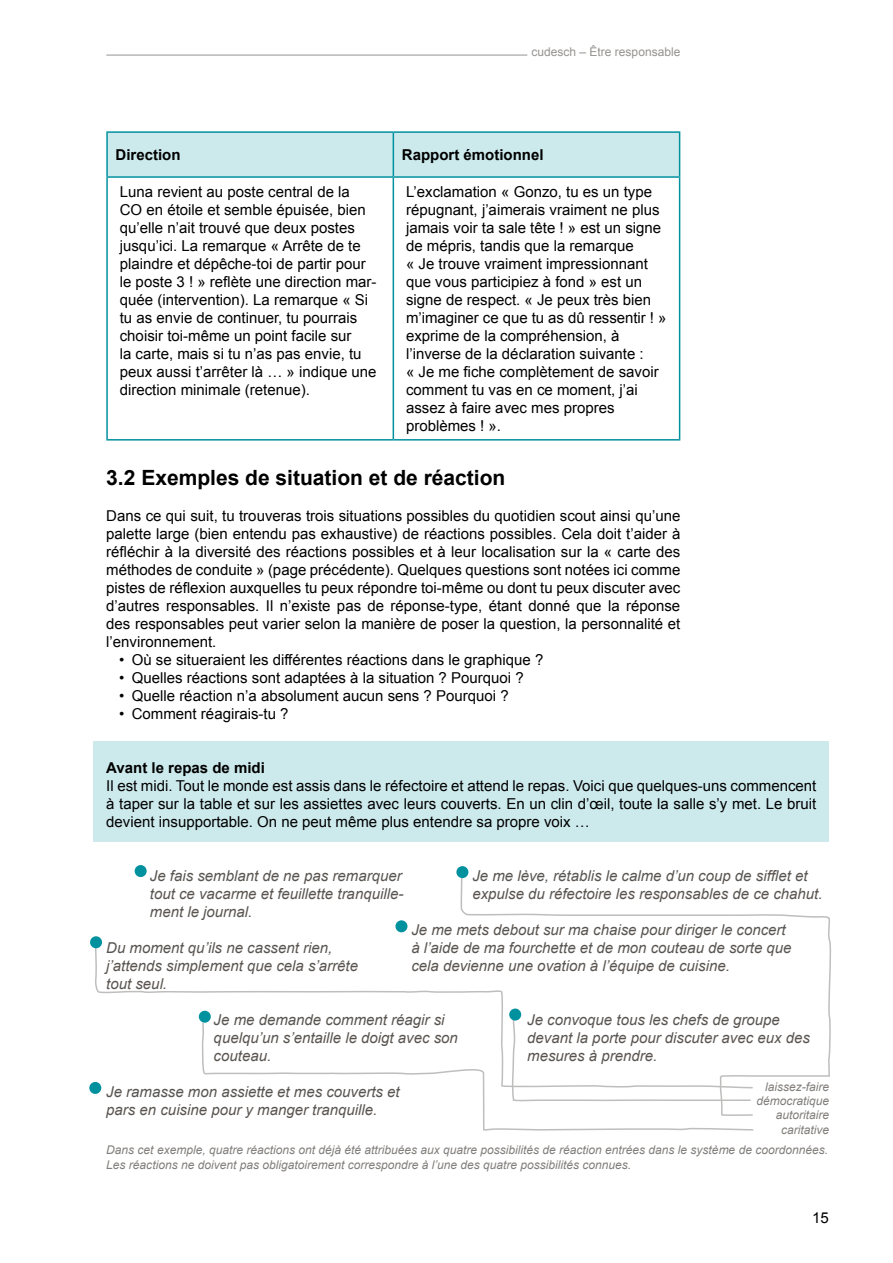
<style>
.page{position:relative;width:893px;height:1263px;background:#fff}
.page>*{position:absolute;margin:0;border:0;box-sizing:border-box;transform-origin:0 0}
.t1{font:700 21px "Arial";color:#000}
.t2{font:15px/18px "Arial";color:#000;text-align:justify}
.t3{font:italic 15px/18px "Arial";color:#59544f}
.t4{font:700 15px "Arial";color:#000}
.t5{font:italic 12px/14.4px "Arial";color:#817e7b;text-align:right}
.t6{font:12px "Arial";color:#959391}
</style>
<div class="page">
<hr style="left:106px;top:55px;width:421px;height:1px;background:#959391">
<div style="left:94px;top:741px;width:735px;height:100px;background:#cce9ec"></div>
<div style="left:108px;top:133px;width:571px;height:43px;background:#cce9ec"></div>
<hr style="left:106px;top:131px;width:287px;height:2px;background:#00919f">
<hr style="left:106px;top:133px;width:2px;height:43px;background:#00919f">
<hr style="left:393px;top:131px;width:287px;height:2px;background:#00919f">
<hr style="left:393px;top:133px;width:1px;height:43px;background:#00919f">
<hr style="left:679px;top:133px;width:1px;height:43px;background:#00919f">
<hr style="left:106px;top:176px;width:287px;height:2px;background:#00919f">
<hr style="left:106px;top:178px;width:2px;height:261px;background:#00919f">
<hr style="left:393px;top:176px;width:287px;height:2px;background:#00919f">
<hr style="left:393px;top:178px;width:1px;height:261px;background:#00919f">
<hr style="left:679px;top:178px;width:1px;height:261px;background:#00919f">
<hr style="left:106px;top:439px;width:287px;height:2px;background:#00919f">
<hr style="left:393px;top:439px;width:287px;height:2px;background:#00919f">
<div style="left:135px;top:865px;width:12px;height:12px;background:#00919f;border-radius:50%"></div>
<div style="left:395px;top:920px;width:12px;height:12px;background:#00919f;border-radius:50%"></div>
<div style="left:89px;top:1082px;width:12px;height:12px;background:#00919f;border-radius:50%"></div>
<svg style="left:94px;top:944px;width:367px;height:145px"></svg>
<div style="left:90px;top:936px;width:12px;height:12px;background:#00919f;border-radius:50%"></div>
<svg style="left:201px;top:1021px;width:553px;height:110px"></svg>
<div style="left:199px;top:1011px;width:12px;height:12px;background:#00919f;border-radius:50%"></div>
<svg style="left:461px;top:871px;width:370px;height:245px"></svg>
<div style="left:456px;top:866px;width:12px;height:12px;background:#00919f;border-radius:50%"></div>
<p class="t6" style="left:532px;top:43px;width:150px">cudesch – Être responsable</p>
<p class="t4" style="left:116px;top:145px;width:67px">Direction</p>
<p class="t4" style="left:402px;top:145px;width:143px">Rapport émotionnel</p>
<p class="t2" style="left:120px;top:183px;width:258px;text-align:left">Luna revient au poste central de la<br>CO en étoile et semble épuisée, bien qu’elle n’ait trouvé que deux postes jusqu’ici. La remarque « Arrête de te plaindre et dépêche-toi de partir pour le poste 3 ! » reflète une direction mar&shy;quée (intervention). La remarque « Si tu as envie de continuer, tu pourrais choisir toi-même un point facile sur<br>la carte, mais si tu n’as pas envie, tu peux aussi t’arrêter là … » indique une direction minimale (retenue).</p>
<p class="t2" style="left:406px;top:183px;width:262px;text-align:left">L’exclamation « Gonzo, tu es un type répugnant, j’aimerais vraiment ne plus jamais voir ta sale tête ! » est un signe de mépris, tandis que la remarque<br>« Je trouve vraiment impressionnant que vous participiez à fond » est un signe de respect. « Je peux très bien m’imaginer ce que tu as dû ressentir ! » exprime de la compréhension, à l’inverse de la déclaration suivante :<br>« Je me fiche complètement de savoir comment tu vas en ce moment, j’ai assez à faire avec mes propres problèmes ! ».</p>
<h1 class="t1" style="left:106px;top:464px;width:401px">3.2 Exemples de situation et de réaction</h1>
<p class="t2" style="left:106px;top:507px;width:576px">Dans ce qui suit, tu trouveras trois situations possibles du quotidien scout ainsi qu’une palette large (bien entendu pas exhaustive) de réactions possibles. Cela doit t’aider à réfléchir à la diversité des réactions possibles et à leur localisation sur la « carte des méthodes de conduite » (page précédente). Quelques questions sont notées ici comme pistes de réflexion auxquelles tu peux répondre toi-même ou dont tu peux discuter avec d’autres responsables. Il n’existe pas de réponse-type, étant donné que la réponse des responsables peut varier selon la manière de poser la question, la personnalité et l’environnement.</p>
<p class="t2" style="left:119px;top:651px;width:426px">• Où se situeraient les différentes réactions dans le graphique ?</p>
<p class="t2" style="left:119px;top:669px;width:406px">• Quelles réactions sont adaptées à la situation ? Pourquoi ?</p>
<p class="t2" style="left:119px;top:687px;width:391px">• Quelle réaction n’a absolument aucun sens ? Pourquoi ?</p>
<p class="t2" style="left:119px;top:705px;width:171px">• Comment réagirais-tu ?</p>
<p class="t4" style="left:106px;top:758px;width:160px">Avant le repas de midi</p>
<p class="t2" style="left:106px;top:777px;width:712px">Il est midi. Tout le monde est assis dans le réfectoire et attend le repas. Voici que quelques-uns commencent à taper sur la table et sur les assiettes avec leurs couverts. En un clin d’œil, toute la salle s’y met. Le bruit devient insupportable. On ne peut même plus entendre sa propre voix …</p>
<p class="t3" style="left:150px;top:867px;width:255px;text-align:justify">Je fais semblant de ne pas remarquer tout ce vacarme et feuillette tranquille&shy;ment le journal.</p>
<p class="t3" style="left:106px;top:939px;width:253px">Du moment qu’ils ne cassent rien, j’attends simplement que cela s’arrête tout seul.</p>
<p class="t3" style="left:472px;top:867px;width:352px">Je me lève, rétablis le calme d’un coup de sifflet et expulse du réfectoire les responsables de ce chahut.</p>
<p class="t3" style="left:411px;top:921px;width:382px">Je me mets debout sur ma chaise pour diriger le concert à l’aide de ma fourchette et de mon couteau de sorte que cela devienne une ovation à l’équipe de cuisine.</p>
<p class="t3" style="left:214px;top:1011px;width:246px">Je me demande comment réagir si quelqu’un s’entaille le doigt avec son couteau.</p>
<p class="t3" style="left:527px;top:1011px;width:284px">Je convoque tous les chefs de groupe devant la porte pour discuter avec eux des mesures à prendre.</p>
<p class="t5" style="left:756px;top:1079px;width:74px">laissez-faire démocratique autoritaire caritative</p>
<p class="t5" style="left:106px;top:1142px;width:723px;line-height:15px;text-align:left">Dans cet exemple, quatre réactions ont déjà été attribuées aux quatre possibilités de réaction entrées dans le système de coordonnées.<br>Les réactions ne doivent pas obligatoirement correspondre à l’une des quatre possibilités connues.</p>
<p class="t3" style="left:106px;top:1083px;width:295px">Je ramasse mon assiette et mes couverts et pars en cuisine pour y manger tranquille.</p>
<p class="t2" style="left:812px;top:1209px;width:18px">15</p>
</div>
